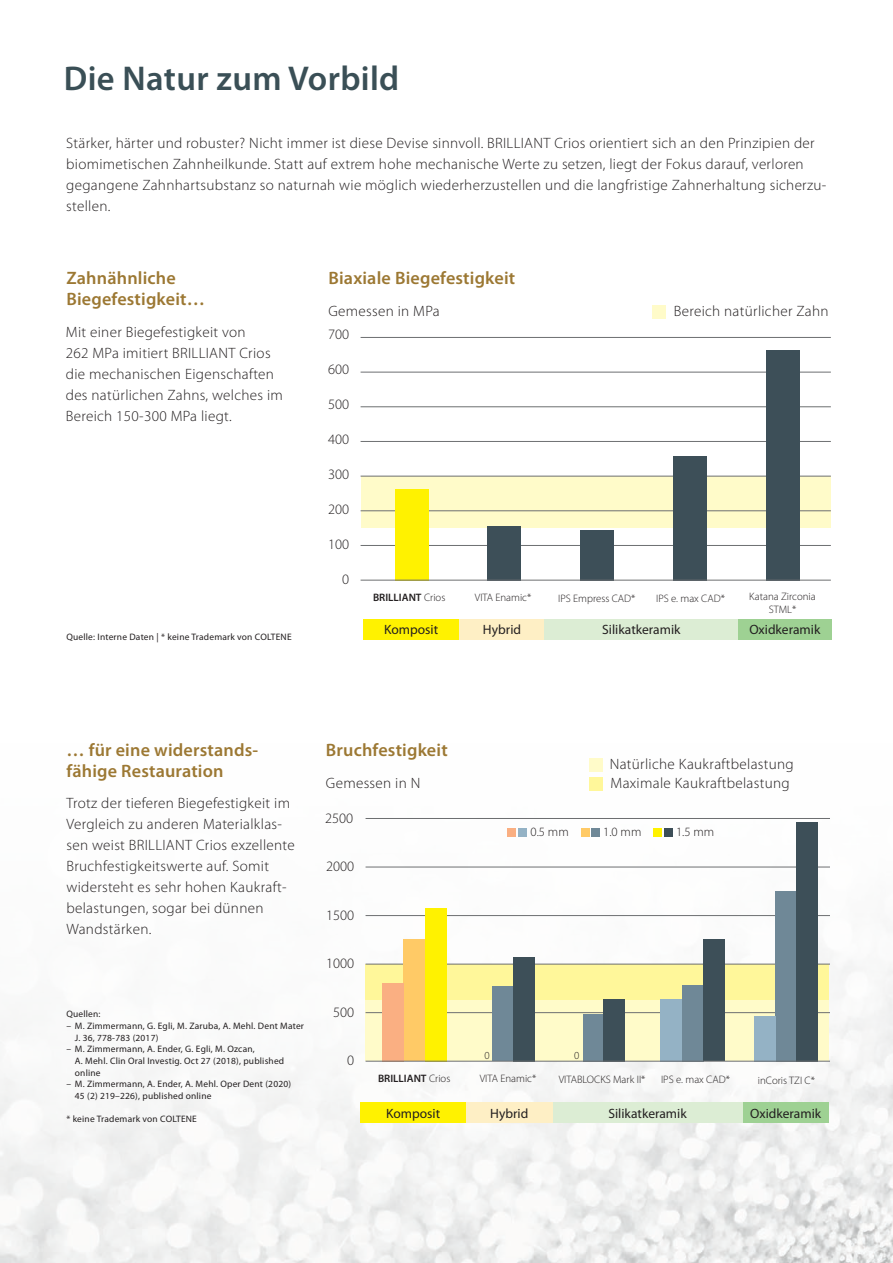
<style>
.page{position:relative;width:893px;height:1263px;background:#fff}
.page>*{position:absolute;margin:0;border:0;box-sizing:border-box;transform-origin:0 0}
.t1{font:600 34.5px "Myriad Pro";letter-spacing:.01em;color:#3a4f56}
.t2{font:600 18px/21px "Myriad Pro";letter-spacing:.01em;color:#9c7833}
.t3{font:300 15px/21px "Myriad Pro";letter-spacing:.02em;color:#231f20}
.t4{font:300 14.4px "Myriad Pro";color:#231f20}
.t5{font:13.5px "Myriad Pro";color:#231f20}
.t6{font:300 12.75px "Myriad Pro";color:#231f20}
.t7{font:300 10.8px/12.9px "Myriad Pro";color:#231f20;text-align:center}
.t8{font:600 10.8px "Myriad Pro";color:#231f20}
.t9{font:9.3px/11.7px "Myriad Pro";letter-spacing:.02em;color:#231f20}
.s1{font-weight:300}
</style>
<div class="page">
<img style="left:0;top:305px;width:893px;height:958px">
<div style="left:361px;top:476px;width:470px;height:51px;background:#fffbc9"></div>
<hr style="left:361px;top:337px;width:470px;height:1px;background:#6d6f71">
<hr style="left:361px;top:545px;width:470px;height:1px;background:#6d6f71">
<hr style="left:361px;top:510px;width:470px;height:1px;background:#6d6f71">
<hr style="left:361px;top:476px;width:470px;height:1px;background:#6d6f71">
<hr style="left:361px;top:441px;width:470px;height:1px;background:#6d6f71">
<hr style="left:361px;top:406px;width:470px;height:1px;background:#6d6f71">
<hr style="left:361px;top:372px;width:470px;height:1px;background:#6d6f71">
<div style="left:488px;top:526px;width:33px;height:54px;background:#3d4f58"></div>
<div style="left:673px;top:456px;width:33px;height:124px;background:#3d4f58"></div>
<div style="left:580px;top:530px;width:34px;height:50px;background:#3d4f58"></div>
<div style="left:395px;top:489px;width:33px;height:91px;background:#fff200"></div>
<div style="left:766px;top:350px;width:33px;height:230px;background:#3d4f58"></div>
<hr style="left:361px;top:580px;width:470px;height:1px;background:#6d6f71">
<div style="left:366px;top:964px;width:463px;height:37px;background:#fff79a"></div>
<div style="left:366px;top:1001px;width:463px;height:60px;background:#fffbc9"></div>
<hr style="left:366px;top:818px;width:463px;height:1px;background:#6d6f71">
<hr style="left:366px;top:1012px;width:463px;height:1px;background:#6d6f71">
<hr style="left:366px;top:964px;width:463px;height:1px;background:#6d6f71">
<hr style="left:366px;top:915px;width:463px;height:1px;background:#6d6f71">
<hr style="left:366px;top:867px;width:463px;height:1px;background:#6d6f71">
<div style="left:425px;top:908px;width:22px;height:153px;background:#fff200"></div>
<div style="left:404px;top:939px;width:21px;height:122px;background:#ffca66"></div>
<div style="left:382px;top:983px;width:22px;height:78px;background:#faaf82"></div>
<div style="left:493px;top:986px;width:21px;height:75px;background:#6f8897"></div>
<div style="left:514px;top:957px;width:21px;height:104px;background:#3d4f58"></div>
<div style="left:682px;top:985px;width:21px;height:76px;background:#6f8897"></div>
<div style="left:660px;top:999px;width:22px;height:62px;background:#94b2c5"></div>
<div style="left:703px;top:939px;width:21px;height:122px;background:#3d4f58"></div>
<div style="left:775px;top:891px;width:22px;height:170px;background:#6f8897"></div>
<div style="left:754px;top:1016px;width:21px;height:45px;background:#94b2c5"></div>
<div style="left:796px;top:822px;width:22px;height:239px;background:#3d4f58"></div>
<div style="left:583px;top:1014px;width:21px;height:47px;background:#6f8897"></div>
<div style="left:604px;top:999px;width:21px;height:62px;background:#3d4f58"></div>
<div style="left:519px;top:828px;width:8px;height:8px;background:#94b2c5"></div>
<div style="left:508px;top:828px;width:8px;height:8px;background:#faaf82"></div>
<div style="left:581px;top:828px;width:8px;height:8px;background:#ffca66"></div>
<div style="left:591px;top:828px;width:9px;height:8px;background:#6f8897"></div>
<div style="left:654px;top:828px;width:8px;height:8px;background:#fff200"></div>
<div style="left:664px;top:828px;width:8px;height:8px;background:#3d4f58"></div>
<hr style="left:366px;top:1061px;width:463px;height:1px;background:#6d6f71">
<div style="left:653px;top:305px;width:13px;height:13px;background:#fffbc9"></div>
<div style="left:589px;top:777px;width:14px;height:13px;background:#fff79a"></div>
<div style="left:589px;top:758px;width:14px;height:14px;background:#fffbc9"></div>
<div style="left:363px;top:619px;width:97px;height:21px;background:#fff200"></div>
<div style="left:360px;top:1102px;width:106px;height:21px;background:#fff200"></div>
<div style="left:460px;top:619px;width:85px;height:21px;background:#feefc5"></div>
<div style="left:466px;top:1102px;width:87px;height:21px;background:#feefc5"></div>
<div style="left:738px;top:619px;width:94px;height:21px;background:#9ed193"></div>
<div style="left:742px;top:1102px;width:87px;height:21px;background:#9ed193"></div>
<div style="left:545px;top:619px;width:193px;height:21px;background:#dcedd4"></div>
<div style="left:553px;top:1102px;width:189px;height:21px;background:#dcedd4"></div>
<h1 class="t1" style="left:64px;top:56px;width:337px">Die Natur zum Vorbild</h1>
<p class="t3" style="left:66px;top:132px;width:762px">Stärker, härter und robuster? Nicht immer ist diese Devise sinnvoll. BRILLIANT Crios orientiert sich an den Prinzipien der biomimetischen Zahnheilkunde. Statt auf extrem hohe mechanische Werte zu setzen, liegt der Fokus darauf, verloren gegangene Zahnhartsubstanz so naturnah wie möglich wiederherzustellen und die langfristige Zahnerhaltung sicherzu&shy;stellen.</p>
<p class="t2" style="left:66px;top:267px;width:140px">Zahnähnliche<br>Biegefestigkeit…</p>
<p class="t2" style="left:328px;top:267px;width:188px">Biaxiale Biegefestigkeit</p>
<p class="t3" style="left:328px;top:301px;width:113px">Gemessen in MPa</p>
<p class="t3" style="left:674px;top:301px;width:156px">Bereich natürlicher Zahn</p>
<p class="t3" style="left:66px;top:321px;width:219px">Mit einer Biegefestigkeit von<br>262 MPa imitiert BRILLIANT Crios die mechanischen Eigenschaften des natürlichen Zahns, welches im<br>Bereich 150-300 MPa liegt.</p>
<p class="t9" style="left:66px;top:630px;width:227px">Quelle: Interne Daten | * keine Trademark von COLTENE</p>
<p class="t4" style="left:328px;top:326px;width:23px">700</p>
<p class="t4" style="left:328px;top:361px;width:23px">600</p>
<p class="t4" style="left:328px;top:396px;width:23px">500</p>
<p class="t4" style="left:328px;top:431px;width:23px">400</p>
<p class="t4" style="left:328px;top:466px;width:23px">300</p>
<p class="t4" style="left:328px;top:501px;width:23px">200</p>
<p class="t4" style="left:328px;top:536px;width:23px">100</p>
<p class="t4" style="left:342px;top:571px;width:9px">0</p>
<p class="t8" style="left:373px;top:591px;width:74px">BRILLIANT <span class="s1">Crios</span></p>
<p class="t7" style="left:475px;top:591px;width:58px">VITA Enamic*</p>
<p class="t7" style="left:558px;top:592px;width:79px">IPS Empress CAD*</p>
<p class="t7" style="left:656px;top:592px;width:70px">IPS e. max CAD*</p>
<p class="t5" style="left:384px;top:621px;width:56px">Komposit</p>
<p class="t5" style="left:483px;top:621px;width:40px">Hybrid</p>
<p class="t5" style="left:602px;top:621px;width:80px">Silikatkeramik</p>
<p class="t7" style="left:749px;top:590px;width:68px">Katana Zirconia<br>STML*</p>
<p class="t5" style="left:749px;top:621px;width:72px">Oxidkeramik</p>
<p class="t2" style="left:66px;top:739px;width:193px">… für eine widerstands&shy;fähige Restauration</p>
<p class="t3" style="left:66px;top:792px;width:230px">Trotz der tieferen Biegefestigkeit im<br>Vergleich zu anderen Materialklas&shy;sen weist BRILLIANT Crios exzellente<br>Bruchfestigkeitswerte auf. Somit widersteht es sehr hohen Kaukraft&shy;belastungen, sogar bei dünnen<br>Wandstärken.</p>
<p class="t9" style="left:66px;top:1008px;width:36px">Quellen:</p>
<p class="t9" style="left:75px;top:1020px;width:231px;text-indent:-9px">– M. Zimmermann, G. Egli, M. Zaruba, A. Mehl. Dent Mater<br>J. 36, 778-783 (2017)</p>
<p class="t9" style="left:75px;top:1043px;width:211px;text-indent:-9px">– M. Zimmermann, A. Ender, G. Egli, M. Ozcan,<br>A. Mehl. Clin Oral Investig. Oct 27 (2018), published online</p>
<p class="t9" style="left:75px;top:1078px;width:218px;text-indent:-9px">– M. Zimmermann, A. Ender, A. Mehl. Oper Dent (2020)<br>45 (2) 219–226), published online</p>
<p class="t9" style="left:66px;top:1113px;width:132px">* keine Trademark von COLTENE</p>
<p class="t2" style="left:326px;top:739px;width:123px">Bruchfestigkeit</p>
<p class="t3" style="left:326px;top:772px;width:96px">Gemessen in N</p>
<p class="t3" style="left:610px;top:772px;width:181px">Maximale Kaukraftbelastung</p>
<p class="t3" style="left:610px;top:753px;width:186px">Natürliche Kaukraftbelastung</p>
<p class="t4" style="left:325px;top:809px;width:30px">2500</p>
<p class="t4" style="left:326px;top:858px;width:30px">2000</p>
<p class="t4" style="left:326px;top:906px;width:30px">1500</p>
<p class="t4" style="left:326px;top:955px;width:30px">1000</p>
<p class="t4" style="left:333px;top:1003px;width:23px">500</p>
<p class="t4" style="left:347px;top:1052px;width:9px">0</p>
<p class="t8" style="left:378px;top:1071px;width:74px">BRILLIANT <span class="s1">Crios</span></p>
<p class="t5" style="left:386px;top:1105px;width:56px">Komposit</p>
<p class="t6" style="left:531px;top:824px;width:40px">0.5 mm</p>
<p class="t6" style="left:603px;top:824px;width:40px">1.0 mm</p>
<p class="t6" style="left:676px;top:824px;width:40px">1.5 mm</p>
<p class="t7" style="left:484px;top:1049px;width:7px">0</p>
<p class="t7" style="left:574px;top:1049px;width:7px">0</p>
<p class="t7" style="left:480px;top:1072px;width:58px">VITA Enamic*</p>
<p class="t7" style="left:559px;top:1073px;width:88px">VITABLOCKS Mark II*</p>
<p class="t7" style="left:661px;top:1073px;width:70px">IPS e. max CAD*</p>
<p class="t7" style="left:758px;top:1073px;width:59px">inCoris TZI C*</p>
<p class="t5" style="left:490px;top:1105px;width:40px">Hybrid</p>
<p class="t5" style="left:608px;top:1105px;width:80px">Silikatkeramik</p>
<p class="t5" style="left:750px;top:1105px;width:72px">Oxidkeramik</p>
</div>
